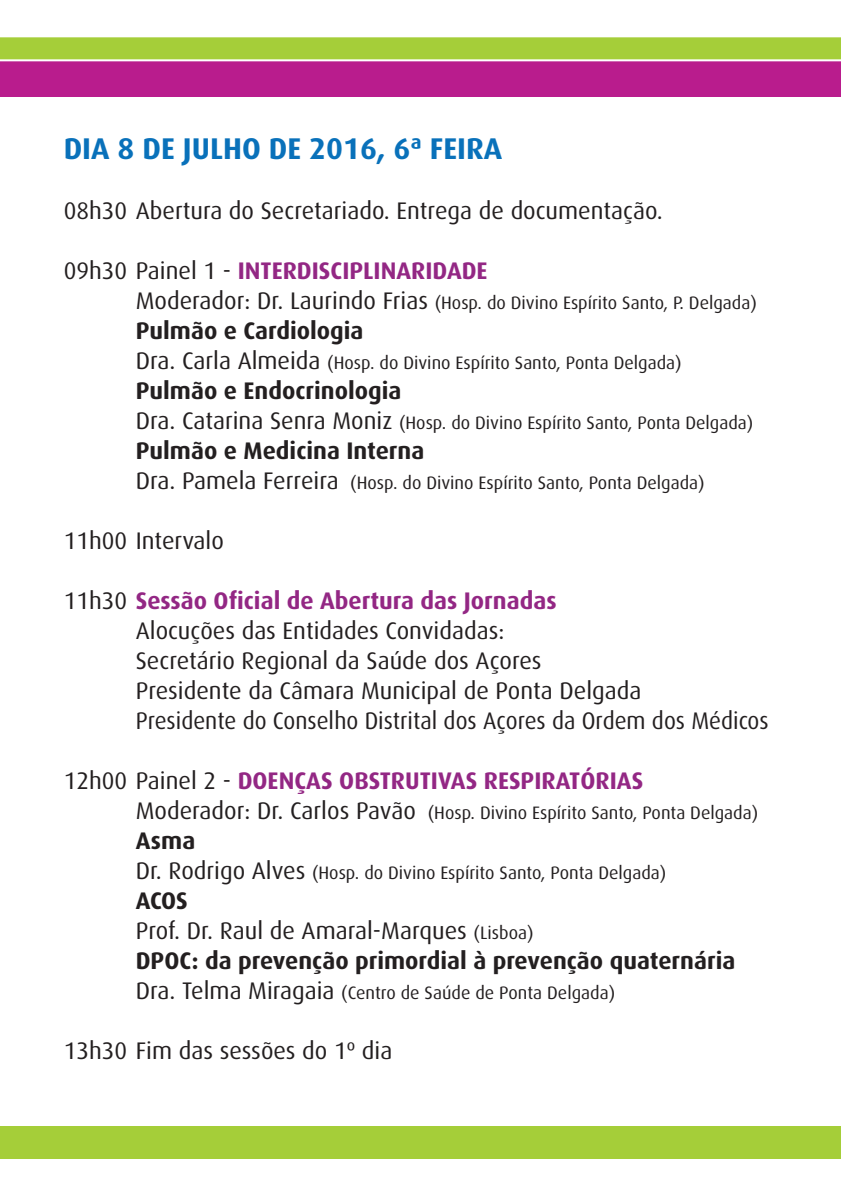
<style>
.page{position:relative;width:841px;height:1191px;background:#fff}
.page>*{position:absolute;margin:0;border:0;box-sizing:border-box;transform-origin:0 0}
.t1{font:700 30px "Dax";color:#0971ba}
.t2{font:24px/30px "Dax";color:#231f20}
.t3{font:700 24px/30px "Dax";color:#231f20}
.t4{font:700 24px "Dax";color:#932784}
.t5{font:18px "Dax";color:#231f20}
.s1{font-weight:400;color:#231f20}
.s2{font-size:24px}
.s3{font-weight:700;color:#932784}
.s4{font-weight:400}
.s5{font-weight:400;font-size:18px}
</style>
<div class="page">
<div style="left:0;top:47px;width:840px;height:50px;background:#b91c8d"></div>
<div style="left:0;top:1126px;width:840px;height:32px;background:#a5ce39"></div>
<svg style="left:0;top:37px;width:840px;height:24px;background:#acd249"></svg>
<h1 class="t1" style="left:64px;top:132px;width:440px">DIA 8 DE JULHO DE 2016, 6ª FEIRA</h1>
<h2 class="t2" style="left:64px;top:196px;width:600px">08h30 Abertura do Secretariado. Entrega de documentação.</h2>
<h2 class="t4" style="left:64px;top:257px;width:425px"><span class="s1">09h30 Painel 1 -</span> INTERDISCIPLINARIDADE</h2>
<p class="t5" style="left:136px;top:293px;width:622px"><span class="s2">Moderador: Dr. Laurindo Frias</span> (Hosp. do Divino Espírito Santo, P. Delgada)</p>
<h2 class="t3" style="left:136px;top:316px;width:229px">Pulmão e Cardiologia</h2>
<p class="t5" style="left:136px;top:353px;width:547px"><span class="s2">Dra. Carla Almeida</span> (Hosp. do Divino Espírito Santo, Ponta Delgada)</p>
<h2 class="t3" style="left:136px;top:376px;width:267px">Pulmão e Endocrinologia</h2>
<p class="t5" style="left:136px;top:413px;width:619px"><span class="s2">Dra. Catarina Senra Moniz</span> (Hosp. do Divino Espírito Santo, Ponta Delgada)</p>
<h2 class="t3" style="left:136px;top:436px;width:290px">Pulmão e Medicina Interna</h2>
<p class="t5" style="left:136px;top:473px;width:570px"><span class="s2">Dra. Pamela Ferreira</span> (Hosp. do Divino Espírito Santo, Ponta Delgada)</p>
<h2 class="t2" style="left:64px;top:526px;width:162px">11h00 Intervalo</h2>
<p class="t2" style="left:136px;top:586px;width:634px;text-indent:-72px">11h30 <span class="s3">Sessão Oficial de Abertura das Jornadas<br></span>Alocuções das Entidades Convidadas:<br>Secretário Regional da Saúde dos Açores<br>Presidente da Câmara Municipal de Ponta Delgada<br>Presidente do Conselho Distrital dos Açores da Ordem dos Médicos</p>
<h2 class="t4" style="left:64px;top:767px;width:581px"><span class="s1">12h00 Painel 2 -</span> DOENÇAS OBSTRUTIVAS RESPIRATÓRIAS</h2>
<p class="t5" style="left:136px;top:803px;width:623px"><span class="s2">Moderador: Dr. Carlos Pavão</span> (Hosp. Divino Espírito Santo, Ponta Delgada)</p>
<h2 class="t3" style="left:136px;top:826px;width:61px">Asma</h2>
<p class="t5" style="left:136px;top:863px;width:532px"><span class="s2">Dr. Rodrigo Alves</span> (Hosp. do Divino Espírito Santo, Ponta Delgada)</p>
<h2 class="t3" style="left:136px;top:886px;width:601px">ACOS<br><span class="s4">Prof. Dr. Raul de Amaral-Marques</span> <span class="s5">(Lisboa)<br></span>DPOC: da prevenção primordial à prevenção quaternária</h2>
<p class="t5" style="left:136px;top:983px;width:480px"><span class="s2">Dra. Telma Miragaia</span> (Centro de Saúde de Ponta Delgada)</p>
<h2 class="t2" style="left:64px;top:1036px;width:330px">13h30 Fim das sessões do 1º dia</h2>
</div>
